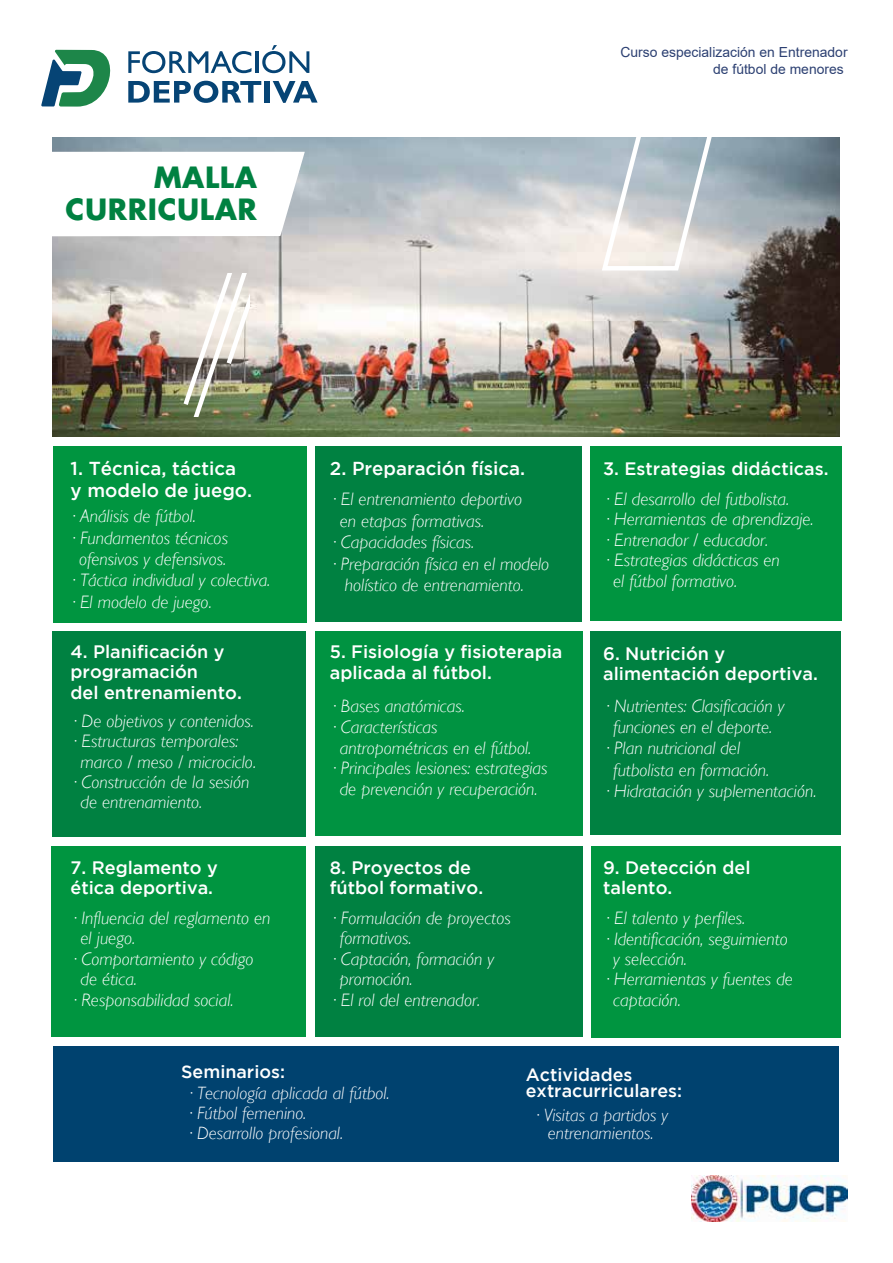
<style>
.page{position:relative;width:893px;height:1263px;background:#fff}
.page>*{position:absolute;margin:0;border:0;box-sizing:border-box;transform-origin:0 0}
.t1{font:700 28.5px/31.5px "Futura Std";letter-spacing:.02em;color:#008141;text-align:right}
.t2{font:500 18.75px/21.5px "Gotham";color:#fff}
.t3{font:italic 300 18px "Gill Sans";color:#fff}
.t4{font:500 18px/20.4px "Gotham";color:#fff}
.t5{font:italic 300 17.85px/20.4px "Gill Sans";color:#fff}
.t6{font:500 17.85px/16.5px "Gotham";color:#fff}
.t7{font:13.95px/16.6px "Arial";color:#2c4072;text-align:right}
.s1{font-style:normal}
</style>
<div class="page">
<div style="left:52px;top:631px;width:254px;height:206px;background:#008141"></div>
<div style="left:590px;top:446px;width:252px;height:175px;background:#009540"></div>
<div style="left:315px;top:446px;width:267px;height:176px;background:#008141"></div>
<div style="left:53px;top:446px;width:254px;height:177px;background:#009540"></div>
<div style="left:315px;top:631px;width:267px;height:205px;background:#009341"></div>
<div style="left:590px;top:631px;width:251px;height:204px;background:#008141"></div>
<div style="left:52px;top:846px;width:254px;height:191px;background:#009540"></div>
<div style="left:315px;top:846px;width:267px;height:191px;background:#008141"></div>
<div style="left:592px;top:846px;width:249px;height:192px;background:#009540"></div>
<img style="left:691px;top:1175px;width:157px;height:46px">
<svg style="left:41px;top:45px;width:277px;height:62px"></svg>
<img style="left:53px;top:137px;width:787px;height:299px">
<svg style="left:53px;top:152px;width:252px;height:84px"></svg>
<div style="left:53px;top:1046px;width:786px;height:115px;background:#00426f"></div>
<svg style="left:599px;top:137px;width:121px;height:137px;background:#cbd0d3"></svg>
<svg style="left:180px;top:274px;width:69px;height:143px"></svg>
<h1 class="t1" style="left:66px;top:161px;width:193px">MALLA<br>CURRICULAR</h1>
<p class="t7" style="left:620px;top:44px;width:229px">Curso especialización en Entrenador de fútbol de menores</p>
<p class="t2" style="left:71px;top:457px;width:183px">1. Técnica, táctica<br>y modelo de juego.</p>
<p class="t3" style="left:69px;top:506px;width:128px">· Análisis de fútbol.</p>
<p class="t3" style="left:69px;top:527px;width:161px">· Fundamentos técnicos</p>
<p class="t3" style="left:79px;top:548px;width:149px">ofensivos y defensivos.</p>
<p class="t3" style="left:69px;top:570px;width:203px">· Táctica individual y colectiva.</p>
<p class="t3" style="left:69px;top:591px;width:144px">· El modelo de juego.</p>
<p class="t4" style="left:71px;top:641px;width:173px">4. Planificación y programación<br>del entrenamiento.</p>
<p class="t3" style="left:71px;top:710px;width:185px">· De objetivos y contenidos.</p>
<p class="t3" style="left:71px;top:730px;width:169px">· Estructuras temporales:</p>
<p class="t3" style="left:81px;top:751px;width:177px">marco / meso / microciclo.</p>
<p class="t3" style="left:71px;top:771px;width:180px">· Construcción de la sesión</p>
<p class="t3" style="left:81px;top:792px;width:123px">de entrenamiento.</p>
<p class="t4" style="left:71px;top:857px;width:149px">7. Reglamento y ética deportiva.</p>
<p class="t3" style="left:71px;top:907px;width:201px">· Influencia del reglamento en</p>
<p class="t3" style="left:81px;top:928px;width:56px">el juego.</p>
<p class="t3" style="left:71px;top:948px;width:185px">· Comportamiento y código</p>
<p class="t3" style="left:81px;top:969px;width:58px">de ética.</p>
<p class="t3" style="left:71px;top:989px;width:164px">· Responsabilidad social.</p>
<p class="t2" style="left:330px;top:457px;width:197px">2. Preparación física.</p>
<p class="t3" style="left:330px;top:489px;width:194px">· El entrenamiento deportivo</p>
<p class="t3" style="left:340px;top:510px;width:146px">en etapas formativas.</p>
<p class="t3" style="left:330px;top:532px;width:146px">· Capacidades físicas.</p>
<p class="t3" style="left:330px;top:553px;width:221px">· Preparación física en el modelo</p>
<p class="t3" style="left:345px;top:574px;width:180px">holístico de entrenamiento.</p>
<p class="t4" style="left:330px;top:641px;width:234px">5. Fisiología y fisioterapia aplicada al fútbol.</p>
<p class="t3" style="left:330px;top:696px;width:137px">· Bases anatómicas.</p>
<p class="t3" style="left:330px;top:716px;width:109px">· Características</p>
<p class="t3" style="left:340px;top:737px;width:193px">antropométricas en el fútbol.</p>
<p class="t3" style="left:330px;top:758px;width:219px">· Principales lesiones: estrategias</p>
<p class="t3" style="left:340px;top:778px;width:199px">de prevención y recuperación.</p>
<p class="t4" style="left:330px;top:857px;width:155px">8. Proyectos de fútbol formativo.</p>
<p class="t3" style="left:330px;top:907px;width:182px">· Formulación de proyectos</p>
<p class="t3" style="left:340px;top:928px;width:73px">formativos.</p>
<p class="t3" style="left:330px;top:948px;width:166px">· Captación, formación y</p>
<p class="t3" style="left:340px;top:969px;width:74px">promoción.</p>
<p class="t3" style="left:330px;top:989px;width:152px">· El rol del entrenador.</p>
<p class="t4" style="left:603px;top:458px;width:227px">3. Estrategias didácticas.</p>
<p class="t3" style="left:603px;top:488px;width:187px">· El desarrollo del futbolista.</p>
<p class="t3" style="left:603px;top:509px;width:212px">· Herramientas de aprendizaje.</p>
<p class="t3" style="left:603px;top:529px;width:166px">· Entrenador / educador.</p>
<p class="t3" style="left:603px;top:550px;width:178px">· Estrategias didácticas en</p>
<p class="t3" style="left:613px;top:570px;width:126px">el fútbol formativo.</p>
<p class="t4" style="left:603px;top:643px;width:216px;line-height:20px">6. Nutrición y alimentación deportiva.</p>
<p class="t3" style="left:603px;top:695px;width:183px">· Nutrientes: Clasificación y</p>
<p class="t3" style="left:613px;top:716px;width:160px">funciones en el deporte.</p>
<p class="t3" style="left:603px;top:738px;width:139px">· Plan nutricional del</p>
<p class="t3" style="left:613px;top:759px;width:157px">futbolista en formación.</p>
<p class="t3" style="left:603px;top:781px;width:215px">· Hidratación y suplementación.</p>
<p class="t4" style="left:603px;top:857px;width:149px">9. Detección del talento.</p>
<p class="t3" style="left:603px;top:907px;width:144px">· El talento y perfiles.</p>
<p class="t3" style="left:603px;top:928px;width:186px">· Identificación, seguimiento</p>
<p class="t3" style="left:613px;top:948px;width:75px">y selección.</p>
<p class="t3" style="left:603px;top:969px;width:191px">· Herramientas y fuentes de</p>
<p class="t3" style="left:613px;top:989px;width:69px">captación.</p>
<p class="t6" style="left:181px;top:1063px;width:105px">Seminarios:</p>
<p class="t5" style="left:186px;top:1082px;width:205px"><span class="s1">·</span> Tecnología aplicada al fútbol. · Fútbol femenino.<br>· Desarrollo profesional.</p>
<p class="t6" style="left:526px;top:1066px;width:158px">Actividades extracurriculares:</p>
<p class="t5" style="left:533px;top:1106px;width:137px;line-height:18px;text-align:center">· Visitas a partidos y entrenamientos.</p>
</div>
